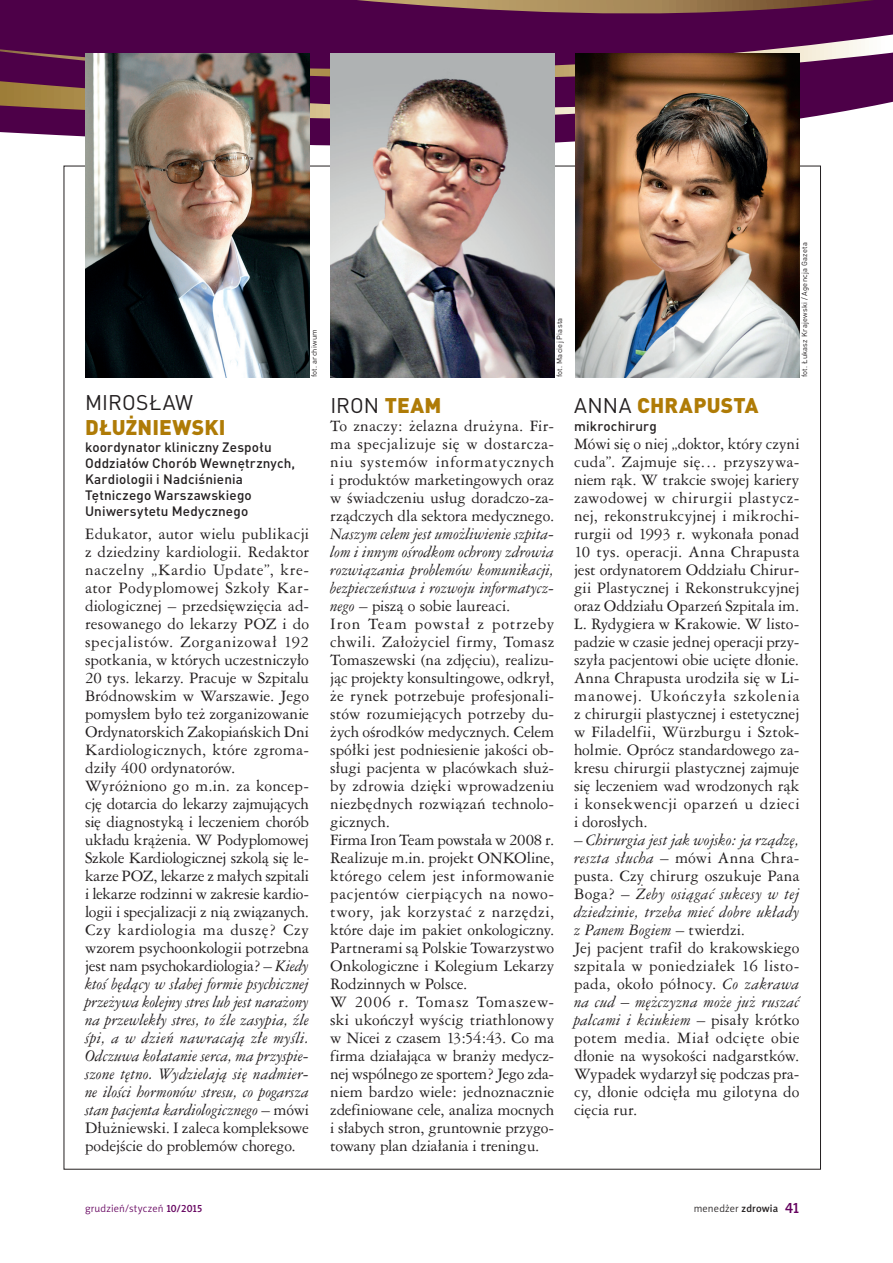
<style>
.page{position:relative;width:893px;height:1263px;background:#fff}
.page>*{position:absolute;margin:0;border:0;box-sizing:border-box;transform-origin:0 0}
.t1{font:900 21px "DIN Pro";letter-spacing:.01em;color:#af7b06}
.t2{font:21px "DIN Pro";letter-spacing:.005em;color:#231f20}
.t3{font:15px/18px "Ameri Garmnd PL";color:#231f20}
.t4{font:500 13.5px/16.2px "DIN Pro";letter-spacing:.01em;color:#231f20}
.t5{font:10.5px "Naomi Sans EFNTT Light";letter-spacing:.015em;color:#65035f}
.t6{font:10.5px "Naomi Sans EFNTT Light";letter-spacing:.015em;color:#231f20}
.t7{font:7.5px "DIN Pro";letter-spacing:.025em;color:#231f20}
.s1{font-style:italic}
.s2{font-weight:900;color:#af7b06}
.s3{font-weight:400;color:#231f20}
.s4{font-family:"Naomi Sans EFNTT Medium"}
.s5{font-family:"Naomi Sans EFNTT Medium";font-size:15px;color:#65035f}
</style>
<div class="page">
<svg style="left:0;top:0;width:893px;height:168px;fill:#4d0048"></svg>
<svg style="left:0;top:88px;width:575px;height:43px;background:#743b4e"></svg>
<svg style="left:0;top:35px;width:893px;height:53px;background:#5d1854"></svg>
<img style="left:575px;top:53px;width:224px;height:324px">
<img style="left:85px;top:53px;width:224px;height:324px">
<img style="left:330px;top:53px;width:224px;height:324px">
<p class="t7" style="left:309px;top:377px;width:50px;rotate:-90deg">fot. archiwum</p>
<p class="t7" style="left:554px;top:377px;width:61px;rotate:-90deg">fot. Maciej Piasta</p>
<p class="t7" style="left:799px;top:377px;width:136px;rotate:-90deg">fot. Łukasz Krajewski / Agencja Gazeta</p>
<h1 class="t2" style="left:85px;top:388px;width:109px">MIROSŁAW</h1>
<h1 class="t1" style="left:85px;top:414px;width:142px">DŁUŻNIEWSKI</h1>
<p class="t4" style="left:85px;top:438px;width:212px">koordynator kliniczny Zespołu<br>Oddziałów Chorób Wewnętrznych,<br>Kardiologii i Nadciśnienia<br>Tętniczego Warszawskiego<br>Uniwersytetu Medycznego</p>
<p class="t3" style="left:85px;top:525px;width:225px">Edukator, autor wielu publikacji z dziedziny kardiologii. Redaktor naczelny „Kardio Update”, kre&shy;ator Podyplomowej Szkoły Kar&shy;diologicznej – przedsięwzięcia ad&shy;resowanego do lekarzy POZ i do specjalistów. Zorganizował 192 spotkania, w których uczestniczyło 20 tys. lekarzy. Pracuje w Szpitalu Bródnowskim w Warszawie. Jego pomysłem było też zorganizowanie Ordynatorskich Zakopiańskich Dni Kardiologicznych, które zgroma&shy;dziły 400 ordynatorów.<br>Wyróżniono go m.in. za koncep&shy;cję dotarcia do lekarzy zajmujących się diagnostyką i leczeniem chorób układu krążenia. W Podyplomowej Szkole Kardiologicznej szkolą się le&shy;karze POZ, lekarze z małych szpitali i lekarze rodzinni w zakresie kardio&shy;logii i specjalizacji z nią związanych.<br>Czy kardiologia ma duszę? Czy wzorem psychoonkologii potrzebna jest nam psychokardiologia? – <span class="s1">Kiedy ktoś będący w słabej formie psychicznej przeżywa kolejny stres lub jest narażony na przewlekły stres, to źle zasypia, źle śpi, a w dzień nawracają złe myśli.<br>Odczuwa kołatanie serca, ma przyspie&shy;szone tętno. Wydzielają się nadmier&shy;ne ilości hormonów stresu, co pogarsza stan pacjenta kardiologicznego</span> – mówi Dłużniewski. I zaleca kompleksowe podejście do problemów chorego.</p>
<h1 class="t2" style="left:330px;top:391px;width:113px">IRON <span class="s2">TEAM</span></h1>
<p class="t3" style="left:330px;top:417px;width:225px;text-align:justify">To znaczy: żelazna drużyna. Fir&shy;ma specjalizuje się w dostarcza&shy;niu systemów informatycznych i produktów marketingowych oraz w świadczeniu usług doradczo-za&shy;rządczych dla sektora medycznego.</p>
<p class="t3" style="left:330px;top:525px;width:225px"><span class="s1">Naszym celem jest umożliwienie szpita&shy;lom i innym ośrodkom ochrony zdrowia rozwiązania problemów komunikacji, bezpieczeństwa i rozwoju informatycz&shy;nego</span> – piszą o sobie laureaci.<br>Iron Team powstał z potrzeby chwili. Założyciel firmy, Tomasz Tomaszewski (na zdjęciu), realizu&shy;jąc projekty konsultingowe, odkrył, że rynek potrzebuje profesjonali&shy;stów rozumiejących potrzeby du&shy;żych ośrodków medycznych. Celem spółki jest podniesienie jakości ob&shy;sługi pacjenta w placówkach służ&shy;by zdrowia dzięki wprowadzeniu niezbędnych rozwiązań technolo&shy;gicznych.<br>Firma Iron Team powstała w 2008 r.<br>Realizuje m.in. projekt ONKOline, którego celem jest informowanie pacjentów cierpiących na nowo&shy;twory, jak korzystać z narzędzi, które daje im pakiet onkologiczny.<br>Partnerami są Polskie Towarzystwo Onkologiczne i Kolegium Lekarzy Rodzinnych w Polsce.<br>W 2006 r. Tomasz Tomaszew&shy;ski ukończył wyścig triathlonowy w Nicei z czasem 13:54:43. Co ma firma działająca w branży medycz&shy;nej wspólnego ze sportem? Jego zda&shy;niem bardzo wiele: jednoznacznie zdefiniowane cele, analiza mocnych i słabych stron, gruntownie przygo&shy;towany plan działania i treningu.</p>
<h1 class="t1" style="left:574px;top:391px;width:186px"><span class="s3">ANNA</span> CHRAPUSTA</h1>
<p class="t4" style="left:574px;top:418px;width:84px">mikrochirurg</p>
<p class="t3" style="left:574px;top:435px;width:227px;text-align:justify">Mówi się o niej „doktor, który czyni cuda”. Zajmuje się… przyszywa&shy;niem rąk. W trakcie swojej kariery zawodowej w chirurgii plastycz&shy;nej, rekonstrukcyjnej i mikrochi&shy;rurgii od 1993 r. wykonała ponad 10 tys. operacji. Anna Chrapusta jest ordynatorem Oddziału Chirur&shy;gii Plastycznej i Rekonstrukcyjnej oraz Oddziału Oparzeń Szpitala im.<br>L. Rydygiera w Krakowie. W listo&shy;padzie w czasie jednej operacji przy&shy;szyła pacjentowi obie ucięte dłonie.<br>Anna Chrapusta urodziła się w Li&shy;manowej. Ukończyła szkolenia z chirurgii plastycznej i estetycznej w Filadelfii, Würzburgu i Sztok&shy;holmie. Oprócz standardowego za&shy;kresu chirurgii plastycznej zajmuje się leczeniem wad wrodzonych rąk i konsekwencji oparzeń u dzieci i dorosłych.</p>
<p class="t3" style="left:574px;top:831px;width:227px">– <span class="s1">Chirurgia jest jak wojsko: ja rządzę, reszta słucha</span> – mówi Anna Chra&shy;pusta. Czy chirurg oszukuje Pana<br>Boga? – <span class="s1">Żeby osiągać sukcesy w tej dziedzinie, trzeba mieć dobre układy z Panem Bogiem</span> – twierdzi.<br>Jej pacjent trafił do krakowskiego szpitala w poniedziałek 16 listo&shy;pada, około północy. <span class="s1">Co zakrawa na cud – mężczyzna może już ruszać palcami i kciukiem</span> – pisały krótko potem media. Miał odcięte obie dłonie na wysokości nadgarstków.<br>Wypadek wydarzył się podczas pra&shy;cy, dłonie odcięła mu gilotyna do cięcia rur.</p>
<p class="t5" style="left:85px;top:1202px;width:119px">grudzień/styczeń <span class="s4">10/2015</span></p>
<p class="t6" style="left:694px;top:1202px;width:107px">menedżer <span class="s4">zdrowia</span> <span class="s5">41</span></p>
</div>
